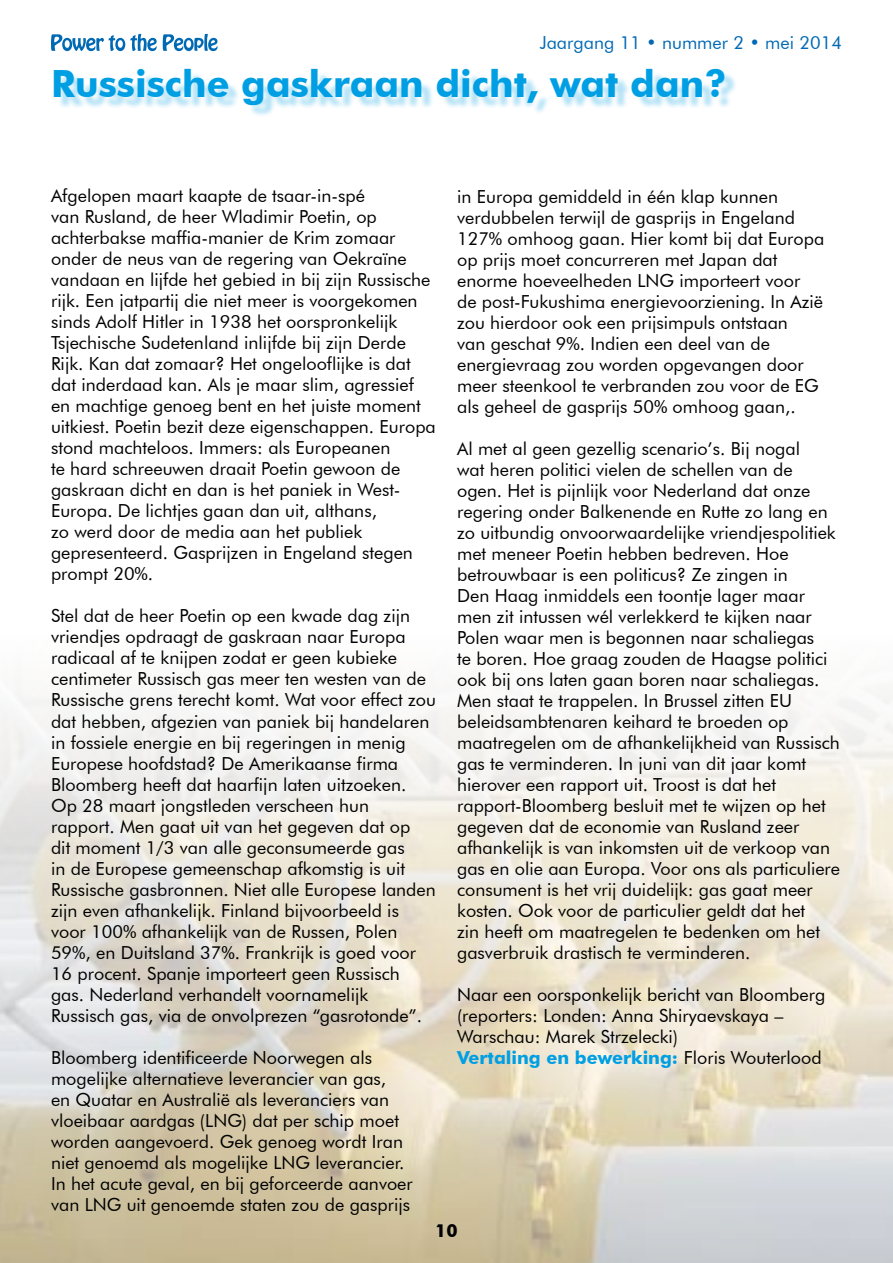
<style>
.page{position:relative;width:893px;height:1263px;background:#fff}
.page>*{position:absolute;margin:0;border:0;box-sizing:border-box;transform-origin:0 0}
.t1{font:700 37.5px "Futura BT";color:#009fe3}
.t2{font:18px/21px "Futura BT";color:#000}
.t3{font:18px "Futura BT";color:#0069b4}
.t4{font:700 18px "Futura BT";color:#000}
.s1{font-weight:700;color:#009fe3}
</style>
<div class="page">
<svg style="left:51px;top:34px;width:166px;height:17px"></svg>
<div style="left:58px;top:73px;width:680px;height:45px;background:#009fe3;opacity:.3"></div>
<p class="t3" style="left:540px;top:32px;width:304px">Jaargang 11 • nummer 2 • mei 2014</p>
<h1 class="t1" style="left:51px;top:61px;width:677px">Russische gaskraan dicht, wat dan?</h1>
<p class="t2" style="left:51px;top:185px;width:386px">Afgelopen maart kaapte de tsaar-in-spé<br>van Rusland, de heer Wladimir Poetin, op achterbakse maffia-manier de Krim zomaar onder de neus van de regering van Oekraïne vandaan en lijfde het gebied in bij zijn Russische rijk. Een jatpartij die niet meer is voorgekomen sinds Adolf Hitler in 1938 het oorspronkelijk Tsjechische Sudetenland inlijfde bij zijn Derde Rijk. Kan dat zomaar? Het ongelooflijke is dat dat inderdaad kan. Als je maar slim, agressief en machtige genoeg bent en het juiste moment uitkiest. Poetin bezit deze eigenschappen. Europa stond machteloos. Immers: als Europeanen<br>te hard schreeuwen draait Poetin gewoon de gaskraan dicht en dan is het paniek in West-Europa. De lichtjes gaan dan uit, althans,<br>zo werd door de media aan het publiek gepresenteerd. Gasprijzen in Engeland stegen prompt 20%.</p>
<p class="t2" style="left:51px;top:605px;width:386px">Stel dat de heer Poetin op een kwade dag zijn vriendjes opdraagt de gaskraan naar Europa radicaal af te knijpen zodat er geen kubieke centimeter Russisch gas meer ten westen van de Russische grens terecht komt. Wat voor effect zou dat hebben, afgezien van paniek bij handelaren in fossiele energie en bij regeringen in menig Europese hoofdstad? De Amerikaanse firma Bloomberg heeft dat haarfijn laten uitzoeken.<br>Op 28 maart jongstleden verscheen hun rapport. Men gaat uit van het gegeven dat op<br>dit moment 1/3 van alle geconsumeerde gas<br>in de Europese gemeenschap afkomstig is uit Russische gasbronnen. Niet alle Europese landen zijn even afhankelijk. Finland bijvoorbeeld is voor 100% afhankelijk van de Russen, Polen 59%, en Duitsland 37%. Frankrijk is goed voor 16 procent. Spanje importeert geen Russisch gas. Nederland verhandelt voornamelijk Russisch gas, via de onvolprezen “gasrotonde”.</p>
<p class="t2" style="left:51px;top:1046px;width:363px">Bloomberg identificeerde Noorwegen als mogelijke alternatieve leverancier van gas,<br>en Quatar en Australië als leveranciers van vloeibaar aardgas (LNG) dat per schip moet worden aangevoerd. Gek genoeg wordt Iran niet genoemd als mogelijke LNG leverancier.<br>In het acute geval, en bij geforceerde aanvoer van LNG uit genoemde staten zou de gasprijs</p>
<p class="t2" style="left:457px;top:185px;width:369px">in Europa gemiddeld in één klap kunnen verdubbelen terwijl de gasprijs in Engeland 127% omhoog gaan. Hier komt bij dat Europa op prijs moet concurreren met Japan dat enorme hoeveelheden LNG importeert voor de post-Fukushima energievoorziening. In Azië zou hierdoor ook een prijsimpuls ontstaan<br>van geschat 9%. Indien een deel van de energievraag zou worden opgevangen door meer steenkool te verbranden zou voor de EG als geheel de gasprijs 50% omhoog gaan,.</p>
<p class="t2" style="left:457px;top:438px;width:385px">Al met al geen gezellig scenario’s. Bij nogal<br>wat heren politici vielen de schellen van de ogen. Het is pijnlijk voor Nederland dat onze regering onder Balkenende en Rutte zo lang en zo uitbundig onvoorwaardelijke vriendjespolitiek met meneer Poetin hebben bedreven. Hoe betrouwbaar is een politicus? Ze zingen in<br>Den Haag inmiddels een toontje lager maar men zit intussen wél verlekkerd te kijken naar Polen waar men is begonnen naar schaliegas<br>te boren. Hoe graag zouden de Haagse politici ook bij ons laten gaan boren naar schaliegas.<br>Men staat te trappelen. In Brussel zitten EU beleidsambtenaren keihard te broeden op maatregelen om de afhankelijkheid van Russisch gas te verminderen. In juni van dit jaar komt hierover een rapport uit. Troost is dat het rapport-Bloomberg besluit met te wijzen op het gegeven dat de economie van Rusland zeer afhankelijk is van inkomsten uit de verkoop van gas en olie aan Europa. Voor ons als particuliere consument is het vrij duidelijk: gas gaat meer kosten. Ook voor de particulier geldt dat het<br>zin heeft om maatregelen te bedenken om het gasverbruik drastisch te verminderen.</p>
<p class="t2" style="left:457px;top:984px;width:370px">Naar een oorsponkelijk bericht van Bloomberg (reporters: Londen: Anna Shiryaevskaya – Warschau: Marek Strzelecki)<br><span class="s1">Vertaling en bewerking:</span> Floris Wouterlood</p>
<p class="t4" style="left:435px;top:1219px;width:24px">10</p>
</div>
